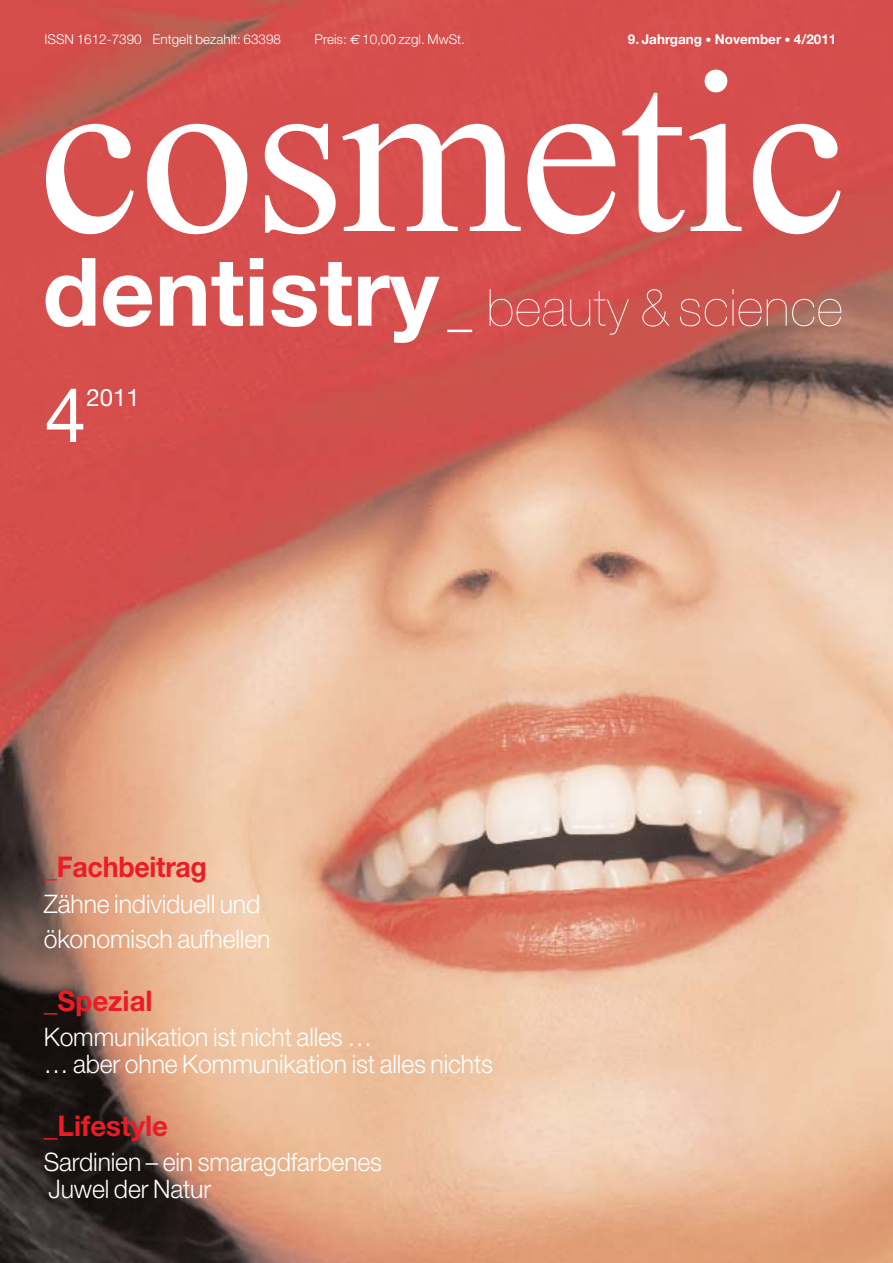
<style>
.page{position:relative;width:893px;height:1263px;background:#fff}
.page>*{position:absolute;margin:0;border:0;box-sizing:border-box;transform-origin:0 0}
.t1{font:232.5px "Times New Roman";letter-spacing:-.01em;color:#fff}
.t2{font:75px "Helvetica Neue";color:#fff}
.t3{font:200 51.15px "Helvetica Neue";letter-spacing:.02em;color:#fff}
.t4{font:700 28.5px "Helvetica Neue";color:#ed1c24}
.t5{font:700 28.5px "Helvetica Neue";color:#ed1c24;scale:.94 1}
.t6{font:300 25.5px/27px "Helvetica Neue";letter-spacing:-.005em;color:#fff}
.t7{font:24px "Helvetica Neue";color:#fff}
.t8{font:300 13.5px "Helvetica Neue";color:#fff}
.t9{font:700 13.5px "Helvetica Neue";color:#fff}
.s1{font-family:"Euro Sans";font-weight:400;font-style:italic}
.s2{font-size:12px}
.s3{font-weight:700;font-size:94.65px}
.s4{font-size:49.65px}
</style>
<div class="page">
<img style="left:0;top:0;width:893px;height:1263px">
<p class="t8" style="left:45px;top:35px;width:238px">ISSN 1612-7390 Entgelt bezahlt: 63398</p>
<p class="t8" style="left:315px;top:35px;width:152px">Preis: <span class="s1">€</span> 10,00 zzgl. MwSt.</p>
<p class="t9" style="left:628px;top:35px;width:210px">9. Jahrgang <span class="s2">•</span> November <span class="s2">•</span> 4/2011</p>
<h1 class="t1" style="left:38px;top:65px;width:812px">cosmetic</h1>
<h3 class="t3" style="left:43px;top:278px;width:802px"><span class="s3">dentistry</span><span class="s4">_</span> beauty &amp; science</h3>
<h2 class="t2" style="left:45px;top:389px;width:43px">4</h2>
<p class="t7" style="left:86px;top:389px;width:55px">2011</p>
<p class="t5" style="left:44px;top:857px;width:175px">_Fachbeitrag</p>
<p class="t6" style="left:44px;top:888px;width:228px;line-height:35.5px">Zähne individuell und ökonomisch aufhellen</p>
<p class="t4" style="left:44px;top:990px;width:110px">_Spezial</p>
<p class="t6" style="left:44px;top:1026px;width:451px">Kommunikation ist nicht alles …<br>… aber ohne Kommunikation ist alles nichts</p>
<p class="t4" style="left:44px;top:1115px;width:126px">_Lifestyle</p>
<p class="t6" style="left:44px;top:1151px;width:340px">Sardinien – ein smaragdfarbenes<br>Juwel der Natur</p>
</div>
